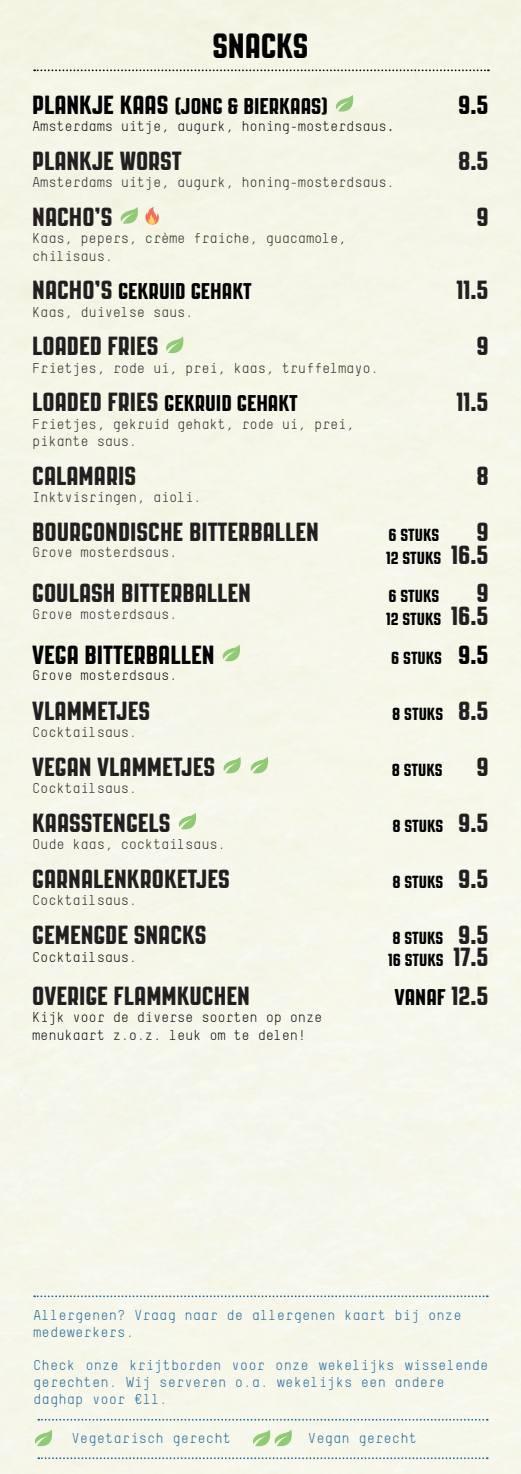
<style>
.page{position:relative;width:521px;height:1474px;background:#fff}
.page>*{position:absolute;margin:0;border:0;box-sizing:border-box;transform-origin:0 0}
.t1{font:35px "PAG Revolucion";letter-spacing:-.005em;color:#000001}
.t2{font:26.25px "PAG Revolucion";color:#231f20}
.t3{font:26.25px "PAG Revolucion";color:#000001}
.t4{font:22.75px "PAG Revolucion";color:#000001}
.t5{font:17.5px "PAG Revolucion";color:#000001}
.t6{font:14px "TSTAR Mono Round";letter-spacing:-.025em;color:#231f20}
.t7{font:14px/16.8px "TSTAR Mono Round";color:#156299}
.t8{font:14px "TSTAR Mono Round";letter-spacing:-.025em;color:#000001}
.s1{font-size:26.25px}
.s2{font-weight:700}
.s3{font-size:26.25px;color:#231f20}
</style>
<div class="page">
<div style="left:0;top:0;width:521px;height:1473px;background:#f6f6e9"></div>
<svg style="left:333px;top:95px;width:22px;height:19px"></svg>
<svg style="left:118px;top:207px;width:41px;height:19px"></svg>
<svg style="left:163px;top:336px;width:22px;height:19px"></svg>
<svg style="left:220px;top:644px;width:22px;height:19px"></svg>
<svg style="left:221px;top:756px;width:49px;height:19px"></svg>
<svg style="left:176px;top:812px;width:22px;height:19px"></svg>
<svg style="left:34px;top:69px;width:455px;height:2px"></svg>
<svg style="left:38px;top:1418px;width:450px;height:2px"></svg>
<svg style="left:38px;top:1457px;width:450px;height:1px"></svg>
<svg style="left:32px;top:1429px;width:22px;height:19px"></svg>
<svg style="left:250px;top:1429px;width:44px;height:19px"></svg>
<svg style="left:34px;top:1295px;width:454px;height:2px"></svg>
<p class="t1" style="left:212px;top:26px;width:98px">SNACKS</p>
<p class="t4" style="left:32px;top:93px;width:298px"><span class="s1">PLANKJE KAAS</span> (JONG &amp; BIERKAAS)</p>
<p class="t3" style="left:458px;top:90px;width:32px">9.5</p>
<p class="t8" style="left:32px;top:118px;width:364px">Amsterdams uitje, augurk, honing-mosterdsaus<span class="s2">.</span></p>
<p class="t2" style="left:32px;top:146px;width:151px">PLANKJE WORST</p>
<p class="t2" style="left:458px;top:146px;width:32px">8.5</p>
<p class="t6" style="left:32px;top:174px;width:364px">Amsterdams uitje, augurk, honing-mosterdsaus.</p>
<p class="t2" style="left:32px;top:202px;width:82px">NACHO’S</p>
<p class="t2" style="left:476px;top:202px;width:14px">9</p>
<p class="t6" style="left:32px;top:230px;width:316px">Kaas, pepers, crème fraiche, guacamole,</p>
<p class="t6" style="left:32px;top:247px;width:82px">chilisaus.</p>
<p class="t4" style="left:32px;top:279px;width:221px"><span class="s3">NACHO’S</span> GEKRUID GEHAKT</p>
<p class="t2" style="left:456px;top:276px;width:34px">11.5</p>
<p class="t6" style="left:32px;top:303px;width:163px">Kaas, duivelse saus.</p>
<p class="t2" style="left:32px;top:332px;width:128px">LOADED FRIES</p>
<p class="t2" style="left:476px;top:332px;width:14px">9</p>
<p class="t6" style="left:32px;top:359px;width:348px">Frietjes, rode ui, prei, kaas, truffelmayo.</p>
<p class="t4" style="left:32px;top:391px;width:267px"><span class="s3">LOADED FRIES</span> GEKRUID GEHAKT</p>
<p class="t2" style="left:456px;top:388px;width:34px">11.5</p>
<p class="t6" style="left:32px;top:415px;width:324px">Frietjes, gekruid gehakt, rode ui, prei,</p>
<p class="t6" style="left:32px;top:433px;width:106px">pikante saus.</p>
<p class="t2" style="left:32px;top:461px;width:105px">CALAMARIS</p>
<p class="t2" style="left:476px;top:461px;width:14px">8</p>
<p class="t6" style="left:32px;top:489px;width:171px">Inktvisringen, aioli.</p>
<p class="t2" style="left:32px;top:517px;width:288px">BOURGONDISCHE BITTERBALLEN</p>
<p class="t5" style="left:388px;top:525px;width:52px">6 STUKS</p>
<p class="t2" style="left:476px;top:517px;width:14px">9</p>
<p class="t5" style="left:386px;top:548px;width:104px">12 STUKS <span class="s3">16.5</span></p>
<p class="t2" style="left:32px;top:579px;width:220px">GOULASH BITTERBALLEN</p>
<p class="t5" style="left:388px;top:586px;width:52px">6 STUKS</p>
<p class="t2" style="left:476px;top:579px;width:14px">9</p>
<p class="t5" style="left:386px;top:609px;width:104px">12 STUKS <span class="s3">16.5</span></p>
<p class="t3" style="left:32px;top:640px;width:184px">VEGA BITTERBALLEN</p>
<p class="t5" style="left:391px;top:648px;width:99px">6 STUKS <span class="s1">9.5</span></p>
<p class="t2" style="left:32px;top:696px;width:119px">VLAMMETJES</p>
<p class="t5" style="left:392px;top:704px;width:98px">8 STUKS <span class="s3">8.5</span></p>
<p class="t6" style="left:32px;top:723px;width:106px">Cocktailsaus.</p>
<p class="t2" style="left:32px;top:752px;width:184px">VEGAN VLAMMETJES</p>
<p class="t5" style="left:392px;top:760px;width:52px">8 STUKS</p>
<p class="t2" style="left:476px;top:752px;width:14px">9</p>
<p class="t6" style="left:32px;top:779px;width:106px">Cocktailsaus.</p>
<p class="t2" style="left:32px;top:808px;width:140px">KAASSTENGELS</p>
<p class="t5" style="left:392px;top:816px;width:98px">8 STUKS <span class="s3">9.5</span></p>
<p class="t6" style="left:32px;top:835px;width:195px">Oude kaas, cocktailsaus.</p>
<p class="t2" style="left:32px;top:864px;width:199px">GARNALENKROKETJES</p>
<p class="t5" style="left:392px;top:872px;width:98px">8 STUKS <span class="s3">9.5</span></p>
<p class="t6" style="left:32px;top:891px;width:106px">Cocktailsaus.</p>
<p class="t2" style="left:32px;top:920px;width:176px">GEMENGDE SNACKS</p>
<p class="t5" style="left:392px;top:928px;width:98px">8 STUKS <span class="s3">9.5</span></p>
<p class="t5" style="left:388px;top:950px;width:102px">16 STUKS <span class="s3">17.5</span></p>
<p class="t2" style="left:32px;top:981px;width:219px">OVERIGE FLAMMKUCHEN</p>
<p class="t4" style="left:394px;top:984px;width:96px">VANAF <span class="s3">12.5</span></p>
<p class="t8" style="left:32px;top:1009px;width:292px">Kijk voor de diverse soorten op onze</p>
<p class="t8" style="left:32px;top:1026px;width:276px">menukaart z.o.z. leuk om te delen!</p>
<p class="t6" style="left:32px;top:543px;width:147px">Grove mosterdsaus.</p>
<p class="t6" style="left:32px;top:605px;width:147px">Grove mosterdsaus.</p>
<p class="t8" style="left:32px;top:666px;width:147px">Grove mosterdsaus.</p>
<p class="t8" style="left:32px;top:948px;width:106px">Cocktailsaus.</p>
<p class="t7" style="left:33px;top:1306px;width:430px">Allergenen? Vraag naar de allergenen kaart bij onze</p>
<p class="t7" style="left:33px;top:1322px;width:102px">medewerkers.</p>
<p class="t7" style="left:33px;top:1356px;width:457px">Check onze krijtborden voor onze wekelijks wisselende gerechten. Wij serveren o.a. wekelijks een andere</p>
<p class="t7" style="left:33px;top:1390px;width:136px">daghap voor €11.</p>
<p class="t7" style="left:72px;top:1429px;width:161px">Vegetarisch gerecht</p>
<p class="t7" style="left:308px;top:1429px;width:111px">Vegan gerecht</p>
</div>
